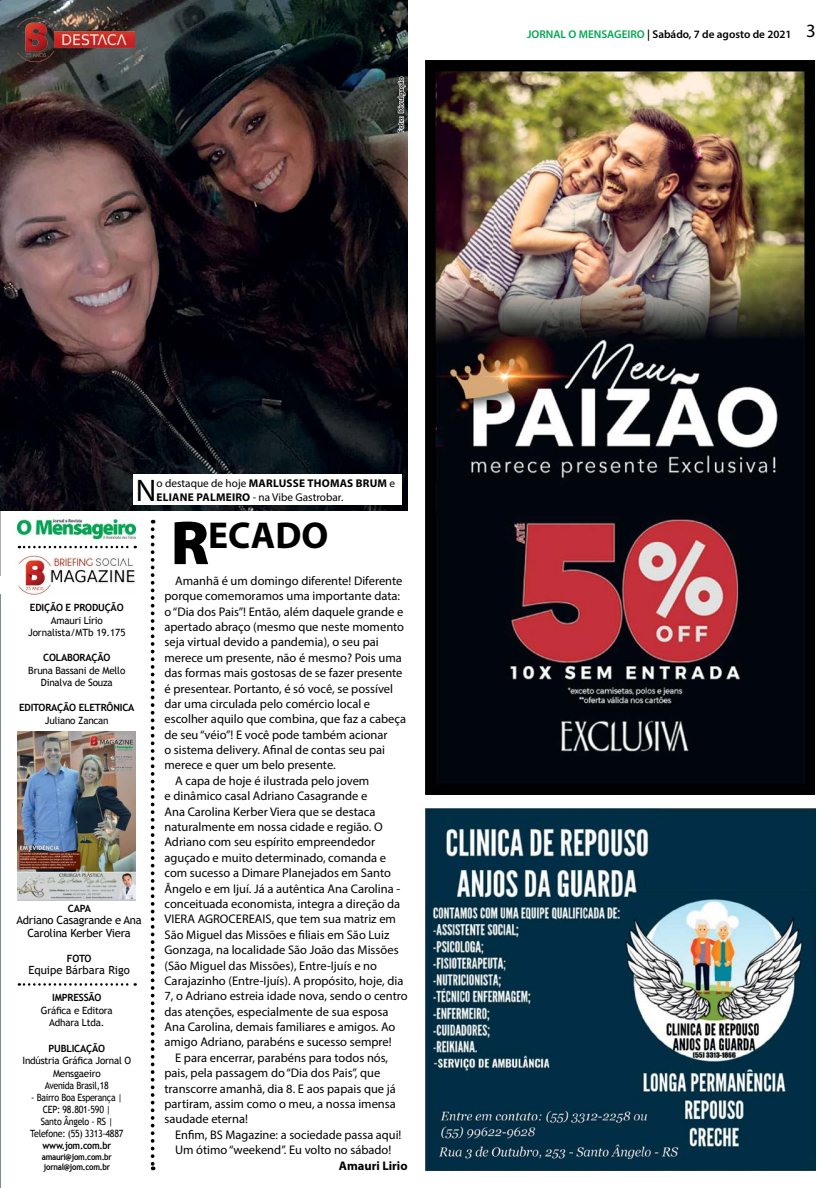
<style>
.page{position:relative;width:833px;height:1188px;background:#fff}
.page>*{position:absolute;margin:0;border:0;box-sizing:border-box;transform-origin:0 0}
.t1{font:700 37.5px "Myriad Pro";color:#000}
.t2{font:31.25px "Myriad Pro";color:#000}
.t3{font:12.5px "Myriad Pro";color:#000}
.t4{font:700 12.5px "Myriad Pro";color:#000}
.t5{font:11.25px/13.5px "Myriad Pro";color:#000}
.t6{font:600 11.25px "Myriad Pro";color:#000}
.t7{font:11.25px/12.5px "Trebuchet MS";letter-spacing:-.02em;color:#000;text-align:center}
.t8{font:11.25px "Trebuchet MS";color:#000}
.t9{font:10px/12.5px "Trebuchet MS";letter-spacing:-.02em;color:#000;text-align:center}
.t10{font:700 10px "Trebuchet MS";letter-spacing:-.02em;color:#000}
.t11{font:10px/12px "Trebuchet MS";letter-spacing:-.02em;color:#000;text-align:center;scale:.89 1}
.t12{font:700 10px "Trebuchet MS";letter-spacing:-.02em;color:#000;scale:.89 1}
.t13{font:700 8.75px/10.5px "Trebuchet MS";letter-spacing:-.03em;color:#000;scale:.89 1}
.t14{font:600 7.5px "Myriad Pro";color:#000}
.s1{color:#00a651}
.s2{font-weight:400;font-size:18.75px}
.s3{font-weight:700}
.s4{font-weight:900;font-size:62.5px}
</style>
<div class="page">
<img style="left:425px;top:808px;width:390px;height:361px">
<img style="left:425px;top:60px;width:390px;height:734px">
<img style="left:18px;top:554px;width:117px;height:41px">
<svg style="left:151px;top:529px;width:3px;height:640px"></svg>
<svg style="left:19px;top:545px;width:117px;height:3px"></svg>
<img style="left:18px;top:519px;width:118px;height:19px">
<svg style="left:0;top:510px;width:1px;height:65px"></svg>
<svg style="left:19px;top:983px;width:117px;height:2px"></svg>
<hr style="left:0;top:594px;width:1px;height:593px;background:#7f8aa3">
<img style="left:0;top:0;width:408px;height:510px">
<div style="left:133px;top:474px;width:268px;height:31px;background:#fff"></div>
<img style="left:18px;top:17px;width:116px;height:44px">
<svg style="left:397px;top:76px;width:9px;height:57px"></svg>
<img style="left:18px;top:731px;width:118px;height:168px">
<p class="t14" style="left:396px;top:133px;width:58px;rotate:-90deg">Foto: Divulgação</p>
<p class="t6" style="left:527px;top:27px;width:290px"><span class="s1">JORNAL O MENSAGEIRO</span> | Sabádo, 7 de agosto de 2021 <span class="s2">3</span></p>
<h2 class="t2" style="left:136px;top:471px;width:22px">N</h2>
<p class="t5" style="left:156px;top:476px;width:240px">o destaque de hoje <span class="s3">MARLUSSE THOMAS BRUM</span> e<br><span class="s3">ELIANE PALMEIRO</span> - na Vibe Gastrobar.</p>
<p class="t10" style="left:30px;top:601px;width:95px">EDIÇÃO E PRODUÇÃO</p>
<p class="t9" style="left:28px;top:613px;width:99px">Amauri Lírio<br>Jornalista/MTb 19.175</p>
<p class="t10" style="left:43px;top:651px;width:69px">COLABORAÇÃO</p>
<p class="t9" style="left:28px;top:663px;width:98px">Bruna Bassani de Mello<br>Dinalva de Souza</p>
<p class="t10" style="left:19px;top:701px;width:117px">EDITORAÇÃO ELETRÔNICA</p>
<p class="t9" style="left:45px;top:713px;width:65px">Juliano Zancan</p>
<p class="t10" style="left:68px;top:901px;width:25px">CAPA</p>
<p class="t7" style="left:16px;top:913px;width:127px">Adriano Casagrande e Ana<br>Carolina Kerber Viera</p>
<p class="t10" style="left:67px;top:951px;width:26px">FOTO</p>
<p class="t8" style="left:28px;top:963px;width:103px">Equipe Bárbara Rigo</p>
<p class="t10" style="left:52px;top:991px;width:51px">IMPRESSÃO</p>
<p class="t9" style="left:41px;top:1003px;width:73px">Gráfica e Editora<br>Adhara Ltda.</p>
<p class="t10" style="left:49px;top:1041px;width:58px">PUBLICAÇÃO</p>
<p class="t9" style="left:22px;top:1054px;width:110px">Indústria Gráfica Jornal O<br>Mensgaeiro<br>Avenida Brasil,18</p>
<p class="t11" style="left:30px;top:1090px;width:106px">- Bairro Boa Esperança |<br>CEP: 98.801-590 |<br>Santo Ângelo - RS |<br>Telefone: (55) 3313-4887</p>
<p class="t12" style="left:43px;top:1138px;width:79px">www.jom.com.br</p>
<p class="t13" style="left:42px;top:1150px;width:80px">amauri@jom.com.br jornal@jom.com.br</p>
<h1 class="t1" style="left:171px;top:511px;width:159px"><span class="s4">R</span>ECADO</h1>
<p class="t3" style="left:175px;top:572px;width:229px">Amanhã é um domingo diferente! Diferente</p>
<p class="t3" style="left:164px;top:588px;width:237px">porque comemoramos uma importante data:</p>
<p class="t3" style="left:164px;top:603px;width:240px">o “Dia dos Pais”! Então, além daquele grande e</p>
<p class="t3" style="left:164px;top:619px;width:241px">apertado abraço (mesmo que neste momento</p>
<p class="t3" style="left:164px;top:634px;width:216px">seja virtual devido a pandemia), o seu pai</p>
<p class="t3" style="left:164px;top:649px;width:239px">merece um presente, não é mesmo? Pois uma</p>
<p class="t3" style="left:164px;top:665px;width:240px">das formas mais gostosas de se fazer presente</p>
<p class="t3" style="left:164px;top:680px;width:230px">é presentear. Portanto, é só você, se possível</p>
<p class="t3" style="left:164px;top:695px;width:207px">dar uma circulada pelo comércio local e</p>
<p class="t3" style="left:164px;top:711px;width:243px">escolher aquilo que combina, que faz a cabeça</p>
<p class="t3" style="left:164px;top:726px;width:225px">de seu “véio”! E você pode também acionar</p>
<p class="t3" style="left:164px;top:742px;width:222px">o sistema delivery. Afinal de contas seu pai</p>
<p class="t3" style="left:164px;top:757px;width:173px">merece e quer um belo presente.</p>
<p class="t3" style="left:175px;top:772px;width:196px">A capa de hoje é ilustrada pelo jovem</p>
<p class="t3" style="left:164px;top:788px;width:204px">e dinâmico casal Adriano Casagrande e</p>
<p class="t3" style="left:164px;top:803px;width:212px">Ana Carolina Kerber Viera que se destaca</p>
<p class="t3" style="left:164px;top:818px;width:220px">naturalmente em nossa cidade e região. O</p>
<p class="t3" style="left:164px;top:834px;width:212px">Adriano com seu espírito empreendedor</p>
<p class="t3" style="left:164px;top:849px;width:223px">aguçado e muito determinado, comanda e</p>
<p class="t3" style="left:164px;top:865px;width:228px">com sucesso a Dimare Planejados em Santo</p>
<p class="t3" style="left:164px;top:880px;width:237px">Ângelo e em Ijuí. Já a autêntica Ana Carolina -</p>
<p class="t3" style="left:164px;top:895px;width:237px">conceituada economista, integra a direção da</p>
<p class="t3" style="left:164px;top:911px;width:233px">VIERA AGROCEREAIS, que tem sua matriz em</p>
<p class="t3" style="left:164px;top:926px;width:226px">São Miguel das Missões e filiais em São Luiz</p>
<p class="t3" style="left:164px;top:941px;width:236px">Gonzaga, na localidade São João das Missões</p>
<p class="t3" style="left:164px;top:957px;width:214px">(São Miguel das Missões), Entre-Ijuís e no</p>
<p class="t3" style="left:164px;top:972px;width:240px">Carajazinho (Entre-Ijuís). A propósito, hoje, dia</p>
<p class="t3" style="left:164px;top:988px;width:245px">7, o Adriano estreia idade nova, sendo o centro</p>
<p class="t3" style="left:164px;top:1003px;width:225px">das atenções, especialmente de sua esposa</p>
<p class="t3" style="left:164px;top:1018px;width:232px">Ana Carolina, demais familiares e amigos. Ao</p>
<p class="t3" style="left:164px;top:1034px;width:229px">amigo Adriano, parabéns e sucesso sempre!</p>
<p class="t3" style="left:175px;top:1049px;width:215px">E para encerrar, parabéns para todos nós,</p>
<p class="t3" style="left:164px;top:1064px;width:217px">pais, pela passagem do “Dia dos Pais”, que</p>
<p class="t3" style="left:164px;top:1080px;width:233px">transcorre amanhã, dia 8. E aos papais que já</p>
<p class="t3" style="left:164px;top:1095px;width:233px">partiram, assim como o meu, a nossa imensa</p>
<p class="t3" style="left:164px;top:1111px;width:85px">saudade eterna!</p>
<p class="t3" style="left:175px;top:1126px;width:228px">Enfim, BS Magazine: a sociedade passa aqui!</p>
<p class="t3" style="left:175px;top:1141px;width:218px">Um ótimo “weekend”. Eu volto no sábado!</p>
<p class="t4" style="left:339px;top:1156px;width:70px">Amauri Lirio</p>
</div>
